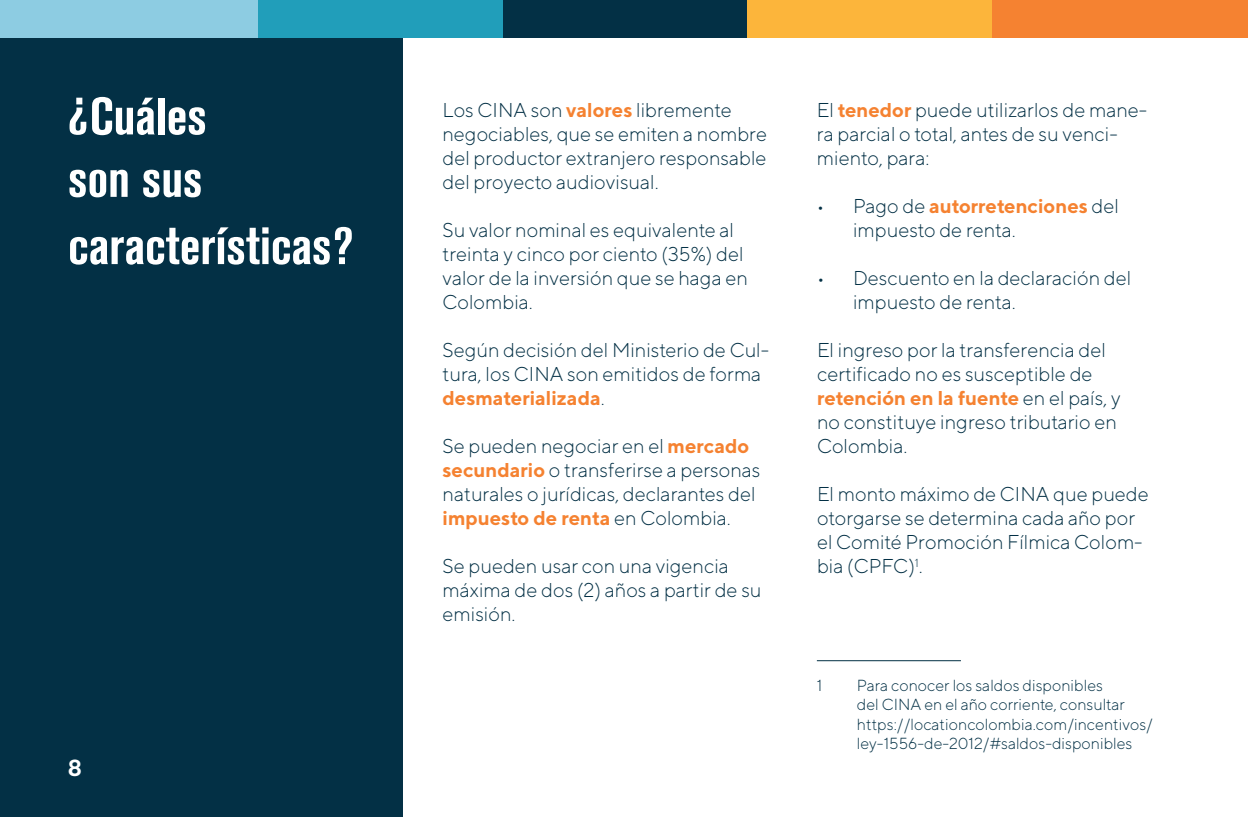
<style>
.page{position:relative;width:1248px;height:817px;background:#fff}
.page>*{position:absolute;margin:0;border:0;box-sizing:border-box;transform-origin:0 0}
.t1{font:700 condensed 52px/62.4px "Akzidenz Grotesk BQ";color:#fff}
.t2{font:500 24px "Akzidenz Grotesk BQ";color:#fff}
.t3{font:300 20px/24px "TT Norms";color:#033045}
.t4{font:300 16px/19.2px "TT Norms";color:#033045}
.s1{font-weight:700;color:#f58231}
</style>
<div class="page">
<div style="left:0;top:0;width:403px;height:816px;background:#033045"></div>
<div style="left:0;top:0;width:258px;height:38px;background:#8dcce2"></div>
<div style="left:258px;top:0;width:244px;height:38px;background:#219eba"></div>
<hr style="left:816px;top:660px;width:144px;height:1px;background:#033045">
<div style="left:502px;top:0;width:245px;height:38px;background:#033045"></div>
<div style="left:747px;top:0;width:244px;height:38px;background:#fcb53b"></div>
<div style="left:991px;top:0;width:256px;height:38px;background:#f58231"></div>
<h1 class="t1" style="left:68px;top:85px;width:140px">¿Cuáles son sus</h1>
<h1 class="t1" style="left:68px;top:215px;width:287px">características?</h1>
<p class="t2" style="left:68px;top:752px;width:15px">8</p>
<p class="t3" style="left:442px;top:97px;width:326px">Los CINA son <span class="s1">valores</span> libremente negociables, que se emiten a nombre del productor extranjero responsable del proyecto audiovisual.</p>
<p class="t3" style="left:442px;top:217px;width:307px">Su valor nominal es equivalente al treinta y cinco por ciento (35%) del valor de la inversión que se haga en<br>Colombia.</p>
<p class="t3" style="left:442px;top:337px;width:328px">Según decisión del Ministerio de Cul&shy;tura, los CINA son emitidos de forma <span class="s1">desmaterializada</span>.</p>
<p class="t3" style="left:442px;top:433px;width:319px">Se pueden negociar en el <span class="s1">mercado secundario</span> o transferirse a personas naturales o jurídicas, declarantes del <span class="s1">impuesto de renta</span> en Colombia.</p>
<p class="t3" style="left:442px;top:553px;width:320px">Se pueden usar con una vigencia máxima de dos (2) años a partir de su emisión.</p>
<p class="t3" style="left:816px;top:97px;width:331px">El <span class="s1">tenedor</span> puede utilizarlos de mane&shy;ra parcial o total, antes de su venci&shy;miento, para:</p>
<p class="t3" style="left:853px;top:193px;width:267px;text-indent:-36px">• Pago de <span class="s1">autorretenciones</span> del impuesto de renta.</p>
<p class="t3" style="left:853px;top:265px;width:280px;text-indent:-36px">• Descuento en la declaración del impuesto de renta.</p>
<p class="t3" style="left:817px;top:337px;width:305px">El ingreso por la transferencia del certificado no es susceptible de <span class="s1">retención en la fuente</span> en el país, y no constituye ingreso tributario en<br>Colombia.</p>
<p class="t3" style="left:817px;top:481px;width:333px">El monto máximo de CINA que puede otorgarse se determina cada año por el Comité Promoción Fílmica Colom&shy;bia (CPFC)<sup>1</sup>.</p>
<p class="t4" style="left:816px;top:675px;width:7px">1</p>
<p class="t4" style="left:856px;top:675px;width:269px">Para conocer los saldos disponibles del CINA en el año corriente, consultar</p>
<p class="t4" style="left:856px;top:714px;width:297px">https://locationcolombia.com/incentivos/ ley-1556-de-2012/#saldos-disponibles</p>
</div>
